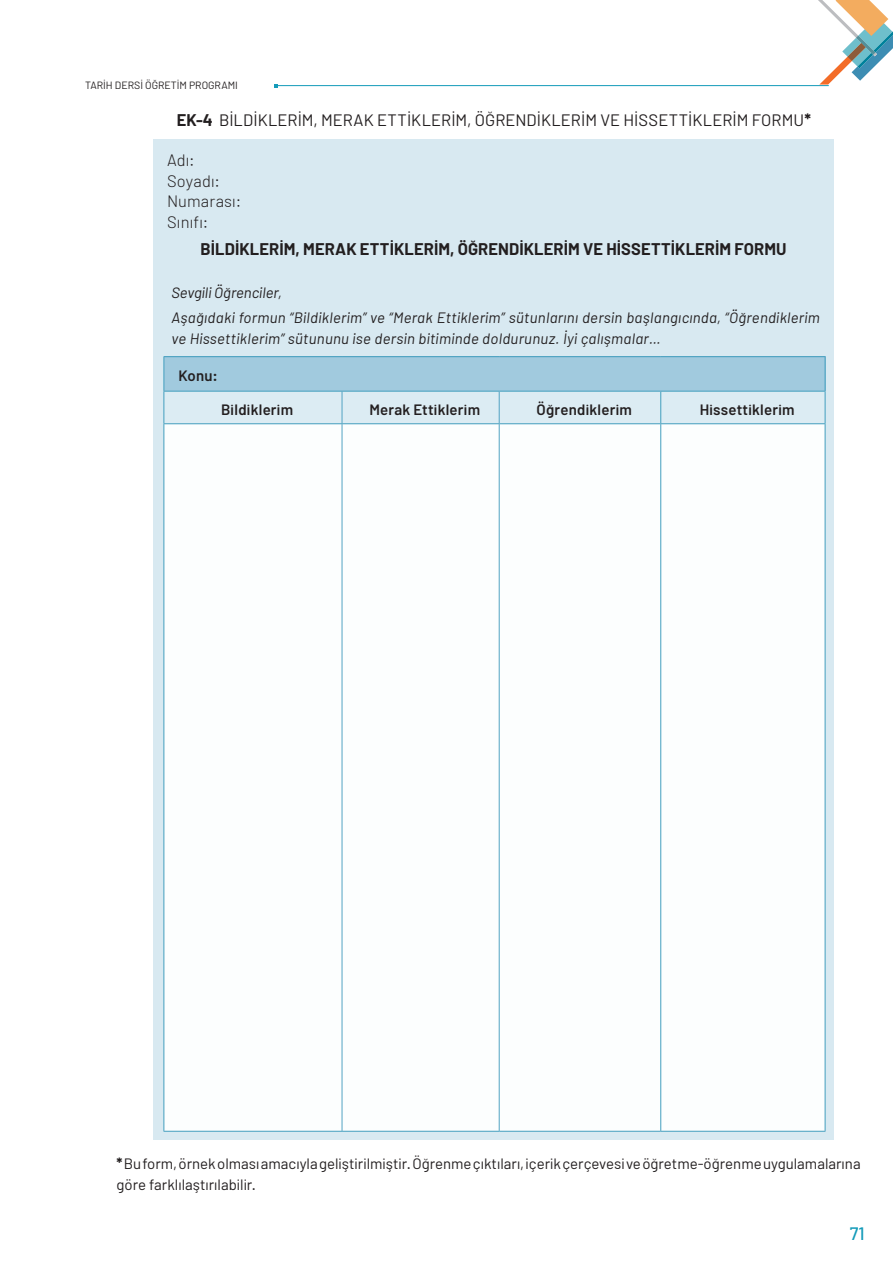
<style>
.page{position:relative;width:893px;height:1263px;background:#fff}
.page>*{position:absolute;margin:0;border:0;box-sizing:border-box;transform-origin:0 0}
.t1{font:500 18px "Barlow";color:#149bb9}
.t2{font:16.5px "Barlow";letter-spacing:.005em;color:#231f20}
.t3{font:700 16.5px "Barlow";letter-spacing:.005em;color:#231f20}
.t4{font:300 16.5px/20.5px "Barlow";letter-spacing:.01em;color:#231f20}
.t5{font:italic 15px/25.2px "Barlow";letter-spacing:.02em;color:#231f20}
.t6{font:15px/21px "Barlow";color:#231f20}
.t7{font:600 15px "Barlow";letter-spacing:.015em;color:#231f20}
.t8{font:10.5px "Barlow";color:#231f20}
.s1{font-weight:700}
</style>
<div class="page">
<hr style="left:276px;top:85px;width:553px;height:1px;background:#149bb9">
<svg style="left:818px;top:0;width:75px;height:85px"></svg>
<div style="left:154px;top:139px;width:680px;height:1001px;background:#d8e9f1"></div>
<div style="left:164px;top:357px;width:661px;height:34px;background:#a1cade"></div>
<svg style="left:341px;top:392px;width:484px;height:31px"></svg>
<div style="left:165px;top:424px;width:660px;height:707px;background:#fcfefe"></div>
<hr style="left:342px;top:391px;width:1px;height:32px;background:#52a3c3">
<hr style="left:499px;top:391px;width:1px;height:32px;background:#52a3c3">
<hr style="left:342px;top:424px;width:1px;height:707px;background:#52a3c3">
<hr style="left:499px;top:424px;width:1px;height:707px;background:#52a3c3">
<hr style="left:164px;top:356px;width:178px;height:1px;background:#429ebe">
<hr style="left:164px;top:357px;width:1px;height:34px;background:#429ebe">
<hr style="left:342px;top:356px;width:157px;height:1px;background:#429ebe">
<hr style="left:499px;top:356px;width:162px;height:1px;background:#429ebe">
<hr style="left:661px;top:356px;width:164px;height:1px;background:#429ebe">
<hr style="left:825px;top:357px;width:1px;height:34px;background:#429ebe">
<hr style="left:164px;top:391px;width:178px;height:1px;background:#429ebe">
<hr style="left:164px;top:391px;width:1px;height:32px;background:#429ebe">
<hr style="left:342px;top:391px;width:157px;height:1px;background:#429ebe">
<hr style="left:499px;top:391px;width:162px;height:1px;background:#429ebe">
<hr style="left:661px;top:391px;width:164px;height:1px;background:#429ebe">
<hr style="left:660px;top:391px;width:1px;height:32px;background:#429ebe">
<hr style="left:825px;top:391px;width:1px;height:32px;background:#429ebe">
<hr style="left:164px;top:423px;width:178px;height:1px;background:#429ebe">
<hr style="left:164px;top:424px;width:1px;height:707px;background:#429ebe">
<hr style="left:342px;top:423px;width:157px;height:1px;background:#429ebe">
<hr style="left:499px;top:423px;width:162px;height:1px;background:#429ebe">
<hr style="left:661px;top:423px;width:164px;height:1px;background:#429ebe">
<hr style="left:660px;top:424px;width:1px;height:707px;background:#429ebe">
<hr style="left:825px;top:424px;width:1px;height:707px;background:#429ebe">
<hr style="left:164px;top:1131px;width:178px;height:1px;background:#429ebe">
<hr style="left:342px;top:1131px;width:157px;height:1px;background:#429ebe">
<hr style="left:499px;top:1131px;width:162px;height:1px;background:#429ebe">
<hr style="left:661px;top:1131px;width:164px;height:1px;background:#429ebe">
<p class="t8" style="left:85px;top:79px;width:154px">TARİH DERSİ ÖĞRETİM PROGRAMI</p>
<p class="t2" style="left:177px;top:110px;width:636px"><span class="s1">EK-4</span> BİLDİKLERİM, MERAK ETTİKLERİM, ÖĞRENDİKLERİM VE HİSSETTİKLERİM FORMU<span class="s1">*</span></p>
<p class="t4" style="left:167px;top:150px;width:76px">Adı:<br>Soyadı:<br>Numarası:<br>Sınıfı:</p>
<p class="t3" style="left:201px;top:239px;width:587px">BİLDİKLERİM, MERAK ETTİKLERİM, ÖĞRENDİKLERİM VE HİSSETTİKLERİM FORMU</p>
<p class="t5" style="left:171px;top:279px;width:650px">Sevgili Öğrenciler,<br>Aşağıdaki formun “Bildiklerim” ve “Merak Ettiklerim” sütunlarını dersin başlangıcında, “Öğrendiklerim</p>
<p class="t5" style="left:171px;top:325px;width:491px">ve Hissettiklerim” sütununu ise dersin bitiminde doldurunuz. İyi çalışmalar…</p>
<p class="t7" style="left:178px;top:367px;width:41px">Konu:</p>
<p class="t7" style="left:221px;top:400px;width:74px">Bildiklerim</p>
<p class="t7" style="left:369px;top:400px;width:112px">Merak Ettiklerim</p>
<p class="t7" style="left:536px;top:400px;width:97px">Öğrendiklerim</p>
<p class="t7" style="left:700px;top:400px;width:97px">Hissettiklerim</p>
<p class="t6" style="left:117px;top:1152px;width:746px"><span class="s1">*</span> Bu form, örnek olması amacıyla geliştirilmiştir. Öğrenme çıktıları, içerik çerçevesi ve öğretme-öğrenme uygulamalarına göre farklılaştırılabilir.</p>
<p class="t1" style="left:850px;top:1222px;width:16px">71</p>
</div>
